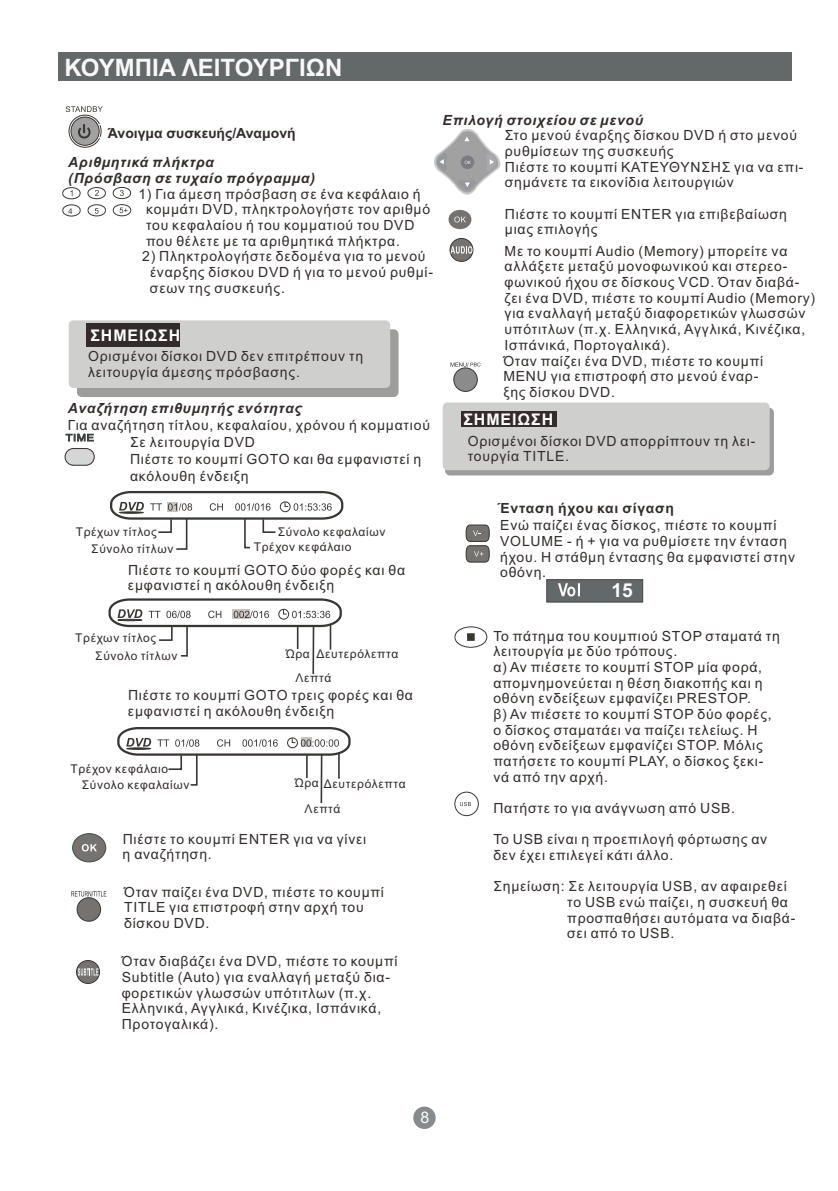
<style>
.page{position:relative;width:838px;height:1191px;background:#fff}
.page>*{position:absolute;margin:0;border:0;box-sizing:border-box;transform-origin:0 0}
.t1{font:700 24px "Arial";color:#f8f7f8}
.t2{font:700 19.2px "Arial";color:#fefefe}
.t3{font:700 16px "Arial";letter-spacing:.055em;color:#fefefe}
.t4{font:16px "Arial";color:#fefefe}
.t5{font:14px/15.6px "Arial";letter-spacing:.055em;color:#332c2b}
.t6{font:italic 700 14px/15.6px "Arial";letter-spacing:.055em;color:#332c2b}
.t7{font:700 14px "Arial";color:#332c2b}
.t8{font:700 14px "Arial";letter-spacing:.055em;color:#332c2b}
.t9{font:12px/17.8px "Arial";letter-spacing:.055em;color:#332c2b}
</style>
<div class="page">
<svg style="left:434px;top:129px;width:67px;height:66px"></svg>
<div style="left:455px;top:791px;width:24px;height:24px;border:1px solid #393732;border-radius:50%"></div>
<svg style="left:460px;top:802px;width:11px;height:3px"></svg>
<svg style="left:113px;top:187px;width:18px;height:29px"></svg>
<svg style="left:62px;top:187px;width:19px;height:29px"></svg>
<svg style="left:87px;top:187px;width:19px;height:29px"></svg>
<div style="left:547px;top:579px;width:96px;height:23px;background:#636969;border:1px solid #3f4341"></div>
<svg style="left:558px;top:583px;width:22px;height:13px"></svg>
<svg style="left:465px;top:524px;width:25px;height:38px"></svg>
<svg style="left:69px;top:320px;width:330px;height:77px;background:#c7c7c6"></svg>
<svg style="left:443px;top:402px;width:331px;height:73px;background:#cacac9"></svg>
<div style="left:73px;top:833px;width:33px;height:28px;background:#75726f;border-radius:50%"></div>
<div style="left:72px;top:832px;width:34px;height:30px;border:1px solid #414c4e;border-radius:50%"></div>
<div style="left:58px;top:52px;width:733px;height:28px;background:#636969"></div>
<svg style="left:82px;top:844px;width:15px;height:7px"></svg>
<svg style="left:77px;top:960px;width:22px;height:23px"></svg>
<div style="left:76px;top:959px;width:24px;height:24px;border:1px solid #393533;border-radius:50%"></div>
<svg style="left:78px;top:967px;width:20px;height:8px"></svg>
<div style="left:450px;top:238px;width:23px;height:23px;background:#75726f;border-radius:50%"></div>
<div style="left:450px;top:238px;width:23px;height:24px;border:1px solid #393533;border-radius:50%"></div>
<svg style="left:450px;top:246px;width:22px;height:7px"></svg>
<div style="left:449px;top:210px;width:22px;height:19px;background:#75726f;border-radius:50%"></div>
<svg style="left:454px;top:216px;width:12px;height:6px"></svg>
<div style="left:413px;top:1106px;width:23px;height:22px;background:#868b8e;border-radius:50%"></div>
<div style="left:77px;top:897px;width:24px;height:23px;background:#75726f;border-radius:50%"></div>
<div style="left:77px;top:897px;width:24px;height:24px;border:1px solid #393732;border-radius:50%"></div>
<svg style="left:71px;top:891px;width:35px;height:5px"></svg>
<div style="left:454px;top:368px;width:23px;height:23px;background:#8b8b8c;border-radius:50%"></div>
<div style="left:454px;top:367px;width:24px;height:24px;border:1px solid #393732;border-radius:50%"></div>
<svg style="left:451px;top:362px;width:30px;height:4px"></svg>
<svg style="left:454px;top:626px;width:33px;height:21px"></svg>
<div style="left:467px;top:633px;width:8px;height:7px;background:#393732"></div>
<svg style="left:66px;top:106px;width:37px;height:42px"></svg>
<div style="left:87px;top:323px;width:93px;height:23px;background:#332c2b"></div>
<hr style="left:321px;top:754px;width:1px;height:48px;background:#393533">
<svg style="left:117px;top:727px;width:234px;height:59px"></svg>
<div style="left:127px;top:747px;width:24px;height:2px;background:#2c3134;border:1px solid #393533;border-radius:50%"></div>
<svg style="left:65px;top:433px;width:29px;height:8px"></svg>
<svg style="left:110px;top:491px;width:234px;height:59px"></svg>
<div style="left:120px;top:511px;width:23px;height:2px;background:#2c3134;border:1px solid #393533;border-radius:50%"></div>
<hr style="left:312px;top:625px;width:2px;height:48px;background:#393533">
<svg style="left:108px;top:598px;width:234px;height:59px"></svg>
<svg style="left:64px;top:448px;width:31px;height:18px"></svg>
<div style="left:461px;top:411px;width:96px;height:15px;background:#332c2b"></div>
<h1 class="t1" style="left:65px;top:59px;width:279px">ΚΟΥΜΠΙΑ ΛΕΙΤΟΥΡΓΙΩΝ</h1>
<p class="t7" style="left:108px;top:127px;width:189px">Άνοιγμα συσκευής/Αναμονή</p>
<p class="t6" style="left:68px;top:156px;width:248px">Αριθμητικά πλήκτρα<br>(Πρόσβαση σε τυχαίο πρόγραμμα)</p>
<p class="t5" style="left:146px;top:187px;width:286px;text-indent:-8px">1) Για άμεση πρόσβαση σε ένα κεφάλαιο ή κομμάτι DVD, πληκτρολογήστε τον αριθμό του κεφαλαίου ή του κομματιού του DVD που θέλετε με τα αριθμητικά πλήκτρα.</p>
<p class="t5" style="left:150px;top:250px;width:285px;text-indent:-8px">2) Πληκτρολογήστε δεδομένα για το μενού έναρξης δίσκου DVD ή για το μενού ρυθμί&shy;σεων της συσκευής.</p>
<p class="t3" style="left:90px;top:329px;width:91px">ΣΗΜΕΙΩΣΗ</p>
<p class="t5" style="left:88px;top:349px;width:277px">Ορισμένοι δίσκοι DVD δεν επιτρέπουν τη λειτουργία άμεσης πρόσβασης.</p>
<p class="t6" style="left:68px;top:401px;width:236px">Αναζήτηση επιθυμητής ενότητας</p>
<p class="t5" style="left:130px;top:417px;width:301px;line-height:17.2px;text-indent:-62px">Για αναζήτηση τίτλου, κεφαλαίου, χρόνου ή κομματιού<br>Σε λειτουργία DVD<br>Πιέστε το κουμπί GOTO και θα εμφανιστεί η ακόλουθη ένδειξη</p>
<p class="t9" style="left:76px;top:523px;width:83px">Τρέχων τίτλος</p>
<p class="t9" style="left:278px;top:524px;width:109px">Σύνολο κεφαλαίων</p>
<p class="t9" style="left:91px;top:540px;width:84px">Σύνολο τίτλων</p>
<p class="t9" style="left:254px;top:539px;width:99px">Τρέχον κεφάλαιο</p>
<p class="t5" style="left:128px;top:563px;width:279px">Πιέστε το κουμπί GOTO δύο φορές και θα εμφανιστεί η ακόλουθη ένδειξη</p>
<p class="t6" style="left:443px;top:113px;width:202px">Επιλογή στοιχείου σε μενού</p>
<p class="t5" style="left:505px;top:129px;width:300px">Στο μενού έναρξης δίσκου DVD ή στο μενού ρυθμίσεων της συσκευής<br>Πιέστε το κουμπί ΚΑΤΕΥΘΥΝΣΗΣ για να επι&shy;σημάνετε τα εικονίδια λειτουργιών</p>
<p class="t5" style="left:505px;top:207px;width:284px">Πιέστε το κουμπί ENTER για επιβεβαίωση μιας επιλογής</p>
<p class="t5" style="left:503px;top:244px;width:313px">Με το κουμπί Audio (Memory) μπορείτε να αλλάξετε μεταξύ μονοφωνικού και στερεο&shy;φωνικού ήχου σε δίσκους VCD. Όταν διαβά&shy;ζει ένα DVD, πιέστε το κουμπί Audio (Memory) για εναλλαγή μεταξύ διαφορετικών γλωσσών υπότιτλων (π.χ. Ελληνικά, Αγγλικά, Κινέζικα, Ισπάνικά, Πορτογαλικά).<br>Όταν παίζει ένα DVD, πιέστε το κουμπί<br>MENU για επιστροφή στο μενού έναρ-<br>ξης δίσκου DVD.</p>
<p class="t3" style="left:463px;top:413px;width:91px">ΣΗΜΕΙΩΣΗ</p>
<p class="t5" style="left:468px;top:434px;width:289px">Ορισμένοι δίσκοι DVD απορρίπτουν τη λει&shy;τουργία TITLE.</p>
<p class="t8" style="left:498px;top:502px;width:178px">Ένταση ήχου και σίγαση</p>
<p class="t5" style="left:500px;top:519px;width:296px">Ενώ παίζει ένας δίσκος, πιέστε το κουμπί<br>VOLUME - ή + για να ρυθμίσετε την ένταση ήχου. Η στάθμη έντασης θα εμφανιστεί στην οθόνη.</p>
<h2 class="t2" style="left:611px;top:582px;width:23px">15</h2>
<p class="t9" style="left:95px;top:629px;width:84px;text-indent:-20px">Τρέχων τίτλος<br>Σύνολο τίτλων</p>
<p class="t9" style="left:296px;top:642px;width:37px;line-height:24.2px;text-indent:-10px">Ώρα<br>Λεπτά</p>
<p class="t9" style="left:317px;top:645px;width:83px">Δευτερόλεπτα</p>
<p class="t5" style="left:128px;top:688px;width:287px">Πιέστε το κουμπί GOTO τρεις φορές και θα εμφανιστεί η ακόλουθη ένδειξη</p>
<p class="t9" style="left:82px;top:761px;width:109px;line-height:16.6px;text-indent:-11px">Τρέχον κεφάλαιο<br>Σύνολο κεφαλαίων</p>
<p class="t9" style="left:305px;top:771px;width:103px;line-height:25.6px;text-indent:-10px">Ώρα Δευτερόλεπτα<br>Λεπτά</p>
<p class="t5" style="left:123px;top:832px;width:245px">Πιέστε το κουμπί ENTER για να γίνει η αναζήτηση.</p>
<p class="t5" style="left:124px;top:885px;width:261px">Όταν παίζει ένα DVD, πιέστε το κουμπί<br>TITLE για επιστροφή στην αρχή του δίσκου DVD.</p>
<p class="t5" style="left:122px;top:954px;width:277px">Όταν διαβάζει ένα DVD, πιέστε το κουμπί Subtitle (Auto) για εναλλαγή μεταξύ δια&shy;φορετικών γλωσσών υπότιτλων (π.χ.<br>Ελληνικά, Αγγλικά, Κινέζικα, Ισπάνικά, Προτογαλικά).</p>
<p class="t5" style="left:493px;top:629px;width:288px">Το πάτημα του κουμπιού STOP σταματά τη λειτουργία με δύο τρόπους.<br>α) Αν πιέσετε το κουμπί STOP μία φορά, απομνημονεύεται η θέση διακοπής και η οθόνη ενδείξεων εμφανίζει PRESTOP.<br>β) Αν πιέσετε το κουμπί STOP δύο φορές, ο δίσκος σταματάει να παίζει τελείως. Η οθόνη ενδείξεων εμφανίζει STOP. Μόλις πατήσετε το κουμπί PLAY, ο δίσκος ξεκι&shy;νά από την αρχή.</p>
<p class="t5" style="left:493px;top:801px;width:243px">Πατήστε το για ανάγνωση από USB.</p>
<p class="t5" style="left:493px;top:832px;width:275px">To USB είναι η προεπιλογή φόρτωσης αν δεν έχει επιλεγεί κάτι άλλο.</p>
<p class="t5" style="left:567px;top:879px;width:230px;text-indent:-74px">Σημείωση: Σε λειτουργία USB, αν αφαιρεθεί το USB ενώ παίζει, η συσκευή θα προσπαθήσει αυτόματα να διαβά&shy;σει από το USB.</p>
<p class="t4" style="left:420px;top:1111px;width:10px">8</p>
</div>
